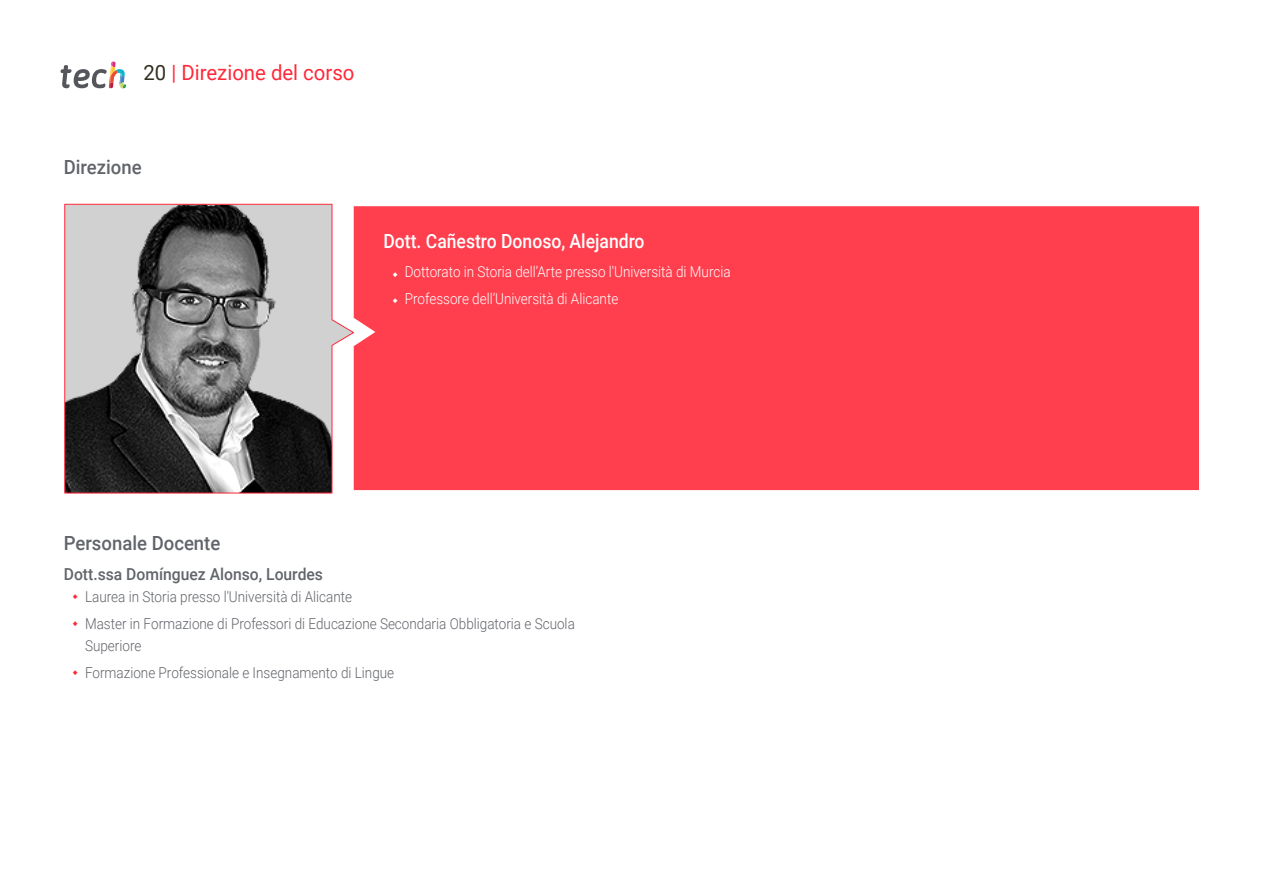
<style>
.page{position:relative;width:1263px;height:893px;background:#fff}
.page>*{position:absolute;margin:0;border:0;box-sizing:border-box;transform-origin:0 0}
.t1{font:21px "Roboto";color:#ff293a}
.t2{font:500 19.5px "Roboto";color:#fff;scale:.9 1}
.t3{font:500 19.5px "Roboto";color:#61646a;scale:.95 1}
.t4{font:500 16.5px "Roboto";color:#61646a;scale:.95 1}
.t5{font:300 15px/26.7px "Roboto";color:#61646a;scale:.9 1}
.t6{font:300 15px/26.7px "Roboto";color:#fff;scale:.9 1}
.s1{color:#312e20}
</style>
<div class="page">
<svg style="left:61px;top:62px;width:65px;height:27px"></svg>
<div style="left:354px;top:206px;width:845px;height:284px;background:#ff3e4e"></div>
<svg style="left:64px;top:204px;width:290px;height:289px;background:#8e8788"></svg>
<svg style="left:393px;top:272px;width:4px;height:5px"></svg>
<svg style="left:393px;top:298px;width:4px;height:5px"></svg>
<h1 class="t1" style="left:144px;top:57px;width:213px"><span class="s1">20</span> | Direzione del corso</h1>
<h2 class="t3" style="left:64px;top:153px;width:84px">Direzione</h2>
<h2 class="t2" style="left:383px;top:227px;width:292px">Dott. Cañestro Donoso, Alejandro</h2>
<p class="t6" style="left:405px;top:258px;width:364px">Dottorato in Storia dell’Arte presso l'Università di Murcia<br>Professore dell’Università di Alicante</p>
<h2 class="t3" style="left:64px;top:530px;width:166px">Personale Docente</h2>
<p class="t4" style="left:64px;top:562px;width:274px">Dott.ssa Domínguez Alonso, Lourdes</p>
<p class="t5" style="left:85px;top:583px;width:546px">Laurea in Storia presso l'Università di Alicante<br>Master in Formazione di Professori di Educazione Secondaria Obbligatoria e Scuola</p>
<p class="t5" style="left:85px;top:632px;width:345px">Superiore<br>Formazione Professionale e Insegnamento di Lingue</p>
</div>
